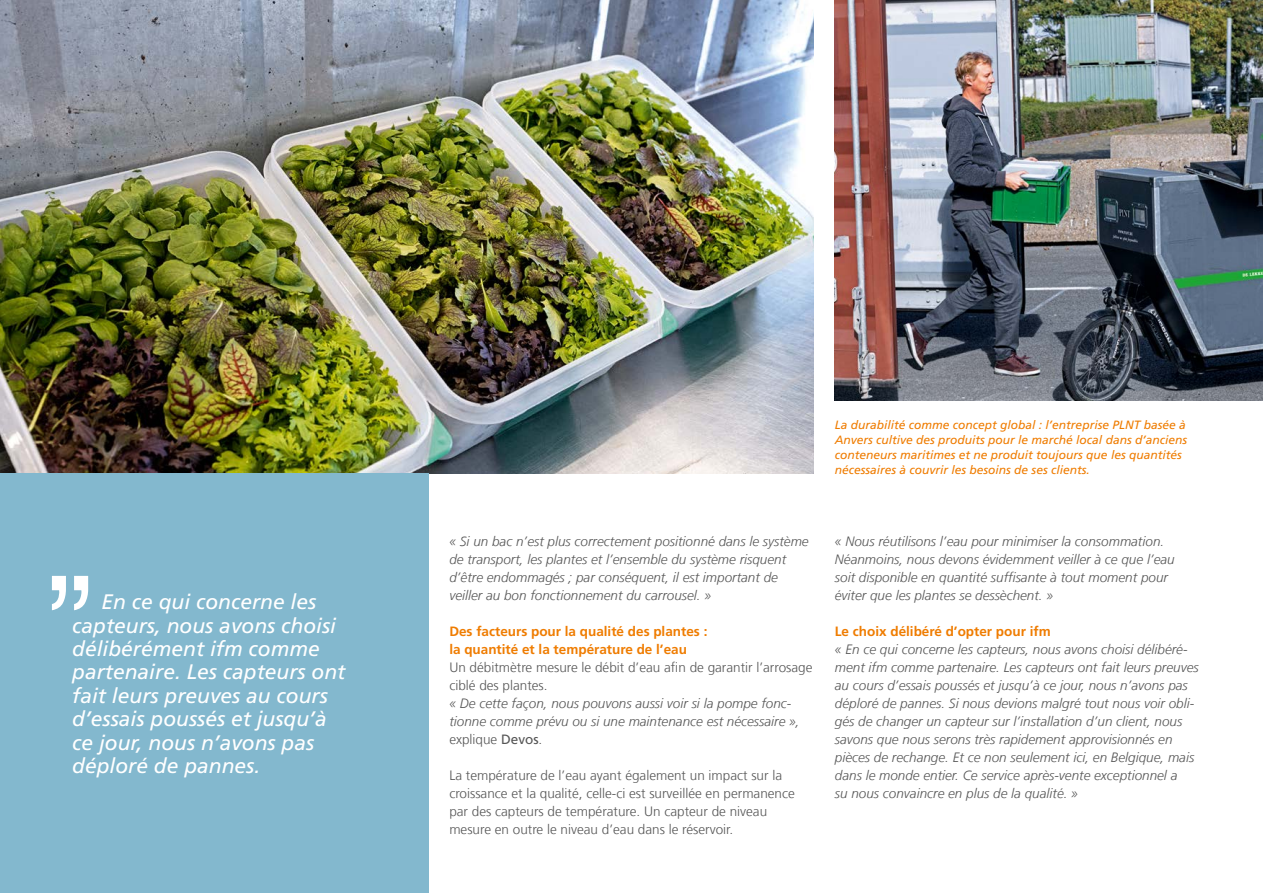
<style>
.page{position:relative;width:1263px;height:893px;background:#fff}
.page>*{position:absolute;margin:0;border:0;box-sizing:border-box;transform-origin:0 0}
.t1{font:135px "Helvetica";color:#fff}
.Zitat{font:italic 21px/23.4px "Frutiger LT Com";color:#fff}
.Fließtext_9pt_versch{font:italic 300 13.5px/18px "Frutiger LT Com";color:#565656}
.Fließtext_9pt_versch-2{font:300 13.5px/18px "Frutiger LT Com";color:#565656}
.Fließtext_9pt_headli{font:700 13.5px/18px "Frutiger LT Com";color:#ef7c00}
.Bildunterschrift_lib{font:italic 12px/14.9px "Frutiger LT Com";color:#ef7c00}
.s1{font-style:normal}
.s2{font-weight:400;font-style:normal}
</style>
<div class="page">
<img style="left:0;top:0;width:814px;height:474px">
<img style="left:835px;top:0;width:428px;height:400px">
<div style="left:0;top:473px;width:428px;height:420px;background:#83b8ce"></div>
<p class="t1" style="left:47px;top:439px;width:46px">„</p>
<p class="Zitat" style="left:72px;top:590px;width:275px;text-indent:29px">En ce qui concerne les capteurs, nous avons choisi délibérément ifm comme partenaire. Les capteurs ont fait leurs preuves au cours d’essais poussés et jusqu’à ce jour, nous n’avons pas déploré de pannes.</p>
<p class="Bildunterschrift_lib" style="left:835px;top:417px;width:354px">La durabilité comme concept global : l’entreprise PLNT basée à Anvers cultive des produits pour le marché local dans d’anciens conteneurs maritimes et ne produit toujours que les quantités nécessaires à couvrir les besoins de ses clients.</p>
<p class="Fließtext_9pt_versch" style="left:449px;top:532px;width:361px">« Si un bac n’est plus correctement positionné dans le système de transport, les plantes et l’ensemble du système risquent d’être endommagés ; par conséquent, il est important de veiller au bon fonctionnement du carrousel. »</p>
<p class="Fließtext_9pt_headli" style="left:449px;top:622px;width:260px">Des facteurs pour la qualité des plantes : la quantité et la température de l’eau</p>
<p class="Fließtext_9pt_versch-2" style="left:449px;top:658px;width:365px">Un débitmètre mesure le débit d’eau afin de garantir l’arrosage ciblé des plantes.</p>
<p class="Fließtext_9pt_versch" style="left:449px;top:694px;width:352px">« De cette façon, nous pouvons aussi voir si la pompe fonc&shy;tionne comme prévu ou si une maintenance est nécessaire », <span class="s1">explique</span> <span class="s2">Devos</span><span class="s1">.</span></p>
<p class="Fließtext_9pt_versch-2" style="left:449px;top:766px;width:347px">La température de l’eau ayant également un impact sur la croissance et la qualité, celle-ci est surveillée en permanence par des capteurs de température. Un capteur de niveau mesure en outre le niveau d’eau dans le réservoir.</p>
<p class="Fließtext_9pt_versch" style="left:835px;top:532px;width:341px">« Nous réutilisons l’eau pour minimiser la consommation.<br>Néanmoins, nous devons évidemment veiller à ce que l’eau soit disponible en quantité suffisante à tout moment pour éviter que les plantes se dessèchent. »</p>
<p class="Fließtext_9pt_headli" style="left:835px;top:622px;width:217px">Le choix délibéré d’opter pour ifm</p>
<p class="Fließtext_9pt_versch" style="left:835px;top:640px;width:365px">« En ce qui concerne les capteurs, nous avons choisi délibéré&shy;ment ifm comme partenaire. Les capteurs ont fait leurs preuves au cours d’essais poussés et jusqu’à ce jour, nous n’avons pas déploré de pannes. Si nous devions malgré tout nous voir obli&shy;gés de changer un capteur sur l’installation d’un client, nous savons que nous serons très rapidement approvisionnés en pièces de rechange. Et ce non seulement ici, en Belgique, mais dans le monde entier. Ce service après-vente exceptionnel a<br>su nous convaincre en plus de la qualité. »</p>
</div>
